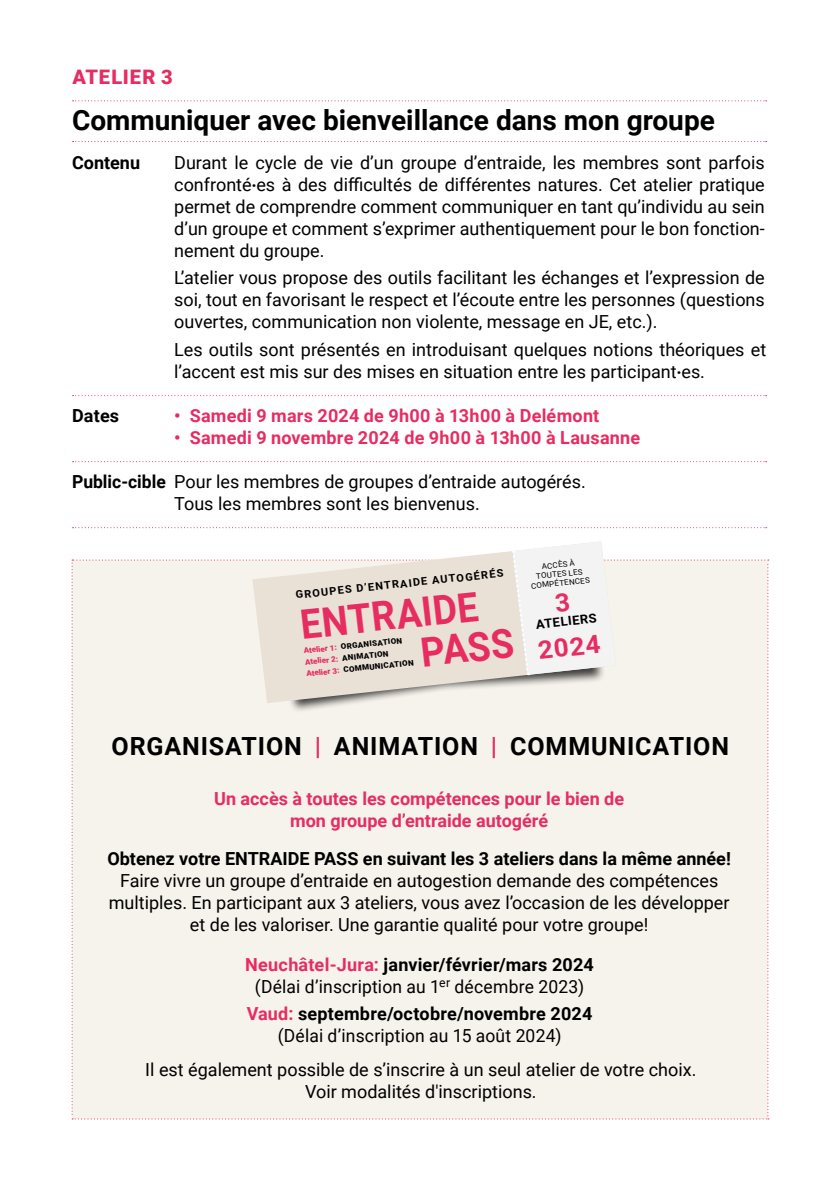
<style>
.page{position:relative;width:840px;height:1191px;background:#fff}
.page>*{position:absolute;margin:0;border:0;box-sizing:border-box;transform-origin:0 0}
.Lauftext{font:700 40.4px "Roboto";color:#e72c62;scale:.92 1}
.Titel_roboto_fett{font:700 28px "Roboto";color:#000}
.Lauftext-2{font:700 25px "Roboto";letter-spacing:.035em;color:#000}
.Titel_roboto_fett-2{font:700 25px "Roboto";color:#e72c62;scale:1.04 1}
.Lauftext-3{font:900 20px "Roboto";letter-spacing:.045em;color:#e72c62}
.Lauftext-4{font:18px/22px "Roboto";color:#000;text-align:justify}
.Lauftext-5{font:700 18px "Roboto";color:#000}
.Lauftext-6{font:700 18px "Roboto";letter-spacing:.015em;color:#e72c62}
.Titel_roboto_fett-3{font:700 18px "Roboto";color:#e72c62}
.Titel_roboto_fett-4{font:700 12.6px "Roboto";color:#000;scale:1.04 1}
.Titel_roboto_fett-5{font:700 10.6px "Roboto";color:#000;scale:1.04 1}
.Lauftext-7{font:900 7.8px "Roboto";color:#000;scale:1.04 1}
.Titel_roboto_fett-6{font:7.8px "Roboto";color:#000;scale:1.04 1}
.Lauftext-8{font:900 7.8px "Roboto";color:#e72c62;scale:1.04 1}
.s1{font-weight:700}
.s2{color:#e72c62}
.s3{color:#000}
</style>
<div class="page">
<svg style="left:72px;top:100px;width:694px;height:1px"></svg>
<svg style="left:72px;top:141px;width:694px;height:1px"></svg>
<svg style="left:72px;top:395px;width:694px;height:1px"></svg>
<svg style="left:72px;top:461px;width:694px;height:1px"></svg>
<svg style="left:72px;top:527px;width:694px;height:1px"></svg>
<svg style="left:72px;top:541px;width:696px;height:578px;background:#f4f0ea"></svg>
<p class="Lauftext-3" style="left:72px;top:63px;width:102px">ATELIER 3</p>
<p class="Titel_roboto_fett" style="left:72px;top:100px;width:644px">Communiquer avec bienveillance dans mon groupe</p>
<p class="Lauftext-5" style="left:72px;top:150px;width:70px">Contenu</p>
<p class="Lauftext-4" style="left:174px;top:151px;width:592px">Durant le cycle de vie d’un groupe d’entraide, les membres sont parfois confronté<span class="s1">‧</span>es à des difficultés de différentes natures. Cet atelier pratique permet de comprendre comment communiquer en tant qu’individu au sein d’un groupe et comment s’exprimer authentiquement pour le bon fonction&shy;nement du groupe.</p>
<p class="Lauftext-4" style="left:174px;top:266px;width:591px">L’atelier vous propose des outils facilitant les échanges et l’expression de soi, tout en favorisant le respect et l’écoute entre les personnes (questions ouvertes, communication non violente, message en JE, etc.).</p>
<p class="Lauftext-4" style="left:174px;top:338px;width:593px">Les outils sont présentés en introduisant quelques notions théoriques et l’accent est mis sur des mises en situation entre les participant<span class="s1">‧</span>es.</p>
<p class="Lauftext-5" style="left:72px;top:403px;width:49px">Dates</p>
<p class="Lauftext-6" style="left:174px;top:403px;width:426px">• Samedi 9 mars 2024 de 9h00 à 13h00 à Delémont</p>
<p class="Lauftext-6" style="left:174px;top:425px;width:467px">• Samedi 9 novembre 2024 de 9h00 à 13h00 à Lausanne</p>
<p class="Lauftext-4" style="left:72px;top:470px;width:515px"><span class="s1">Public-cible</span> Pour les membres de groupes d’entraide autogérés.</p>
<p class="Lauftext-4" style="left:174px;top:492px;width:307px">Tous les membres sont les bienvenus.</p>
<p class="Titel_roboto_fett-6" style="left:541px;top:561px;width:33px;rotate:-6deg">ACCÈS À</p>
<p class="Titel_roboto_fett-6" style="left:535px;top:571px;width:46px;rotate:-6deg">TOUTES LES</p>
<p class="Titel_roboto_fett-6" style="left:530px;top:580px;width:58px;rotate:-6deg">COMPÉTENCES</p>
<p class="Titel_roboto_fett-4" style="left:534px;top:615px;width:60px;rotate:-6deg">ATELIERS</p>
<p class="Titel_roboto_fett-5" style="left:295px;top:587px;width:202px;rotate:-6deg">GROUPES D’ENTRAIDE AUTOGÉRÉS</p>
<p class="Lauftext-7" style="left:303px;top:645px;width:96px;rotate:-6deg"><span class="s2">Atelier 1:</span> ORGANISATION</p>
<p class="Lauftext-8" style="left:304px;top:656px;width:82px;rotate:-6deg">Atelier 2: <span class="s3">ANIMATION</span></p>
<p class="Lauftext" style="left:297px;top:596px;width:195px;rotate:-6deg">ENTRAIDE</p>
<p class="Lauftext" style="left:417px;top:624px;width:103px;rotate:-6deg">PASS</p>
<p class="Titel_roboto_fett-2" style="left:536px;top:633px;width:62px;rotate:-6deg">2024</p>
<p class="Lauftext-7" style="left:305px;top:668px;width:105px;rotate:-6deg"><span class="s2">Atelier 3:</span> COMMUNICATION</p>
<p class="Lauftext-2" style="left:111px;top:728px;width:618px">ORGANISATION <span class="s2">|</span> ANIMATION <span class="s2">|</span> COMMUNICATION</p>
<p class="Titel_roboto_fett-3" style="left:214px;top:785px;width:411px">Un accès à toutes les compétences pour le bien de</p>
<p class="Titel_roboto_fett-3" style="left:290px;top:807px;width:259px">mon groupe d’entraide autogéré</p>
<p class="Lauftext-5" style="left:107px;top:846px;width:624px">Obtenez votre ENTRAIDE PASS en suivant les 3 ateliers dans la même année!</p>
<p class="Lauftext-4" style="left:120px;top:869px;width:599px">Faire vivre un groupe d’entraide en autogestion demande des compétences</p>
<p class="Lauftext-4" style="left:109px;top:891px;width:622px">multiples. En participant aux 3 ateliers, vous avez l’occasion de les développer</p>
<p class="Lauftext-4" style="left:190px;top:913px;width:459px">et de les valoriser. Une garantie qualité pour votre groupe!</p>
<p class="Lauftext-5" style="left:245px;top:951px;width:350px"><span class="s2">Neuchâtel-Jura:</span> janvier/février/mars 2024</p>
<p class="Lauftext-4" style="left:255px;top:974px;width:330px">(Délai d’inscription au 1<sup>er</sup> décembre 2023)</p>
<p class="Lauftext-5" style="left:246px;top:1001px;width:347px"><span class="s2">Vaud:</span> septembre/octobre/novembre 2024</p>
<p class="Lauftext-4" style="left:277px;top:1024px;width:285px">(Délai d’inscription au 15 août 2024)</p>
<p class="Lauftext-4" style="left:145px;top:1058px;width:552px">Il est également possible de s’inscrire à un seul atelier de votre choix.</p>
<p class="Lauftext-4" style="left:305px;top:1080px;width:233px">Voir modalités d'inscriptions.</p>
</div>
